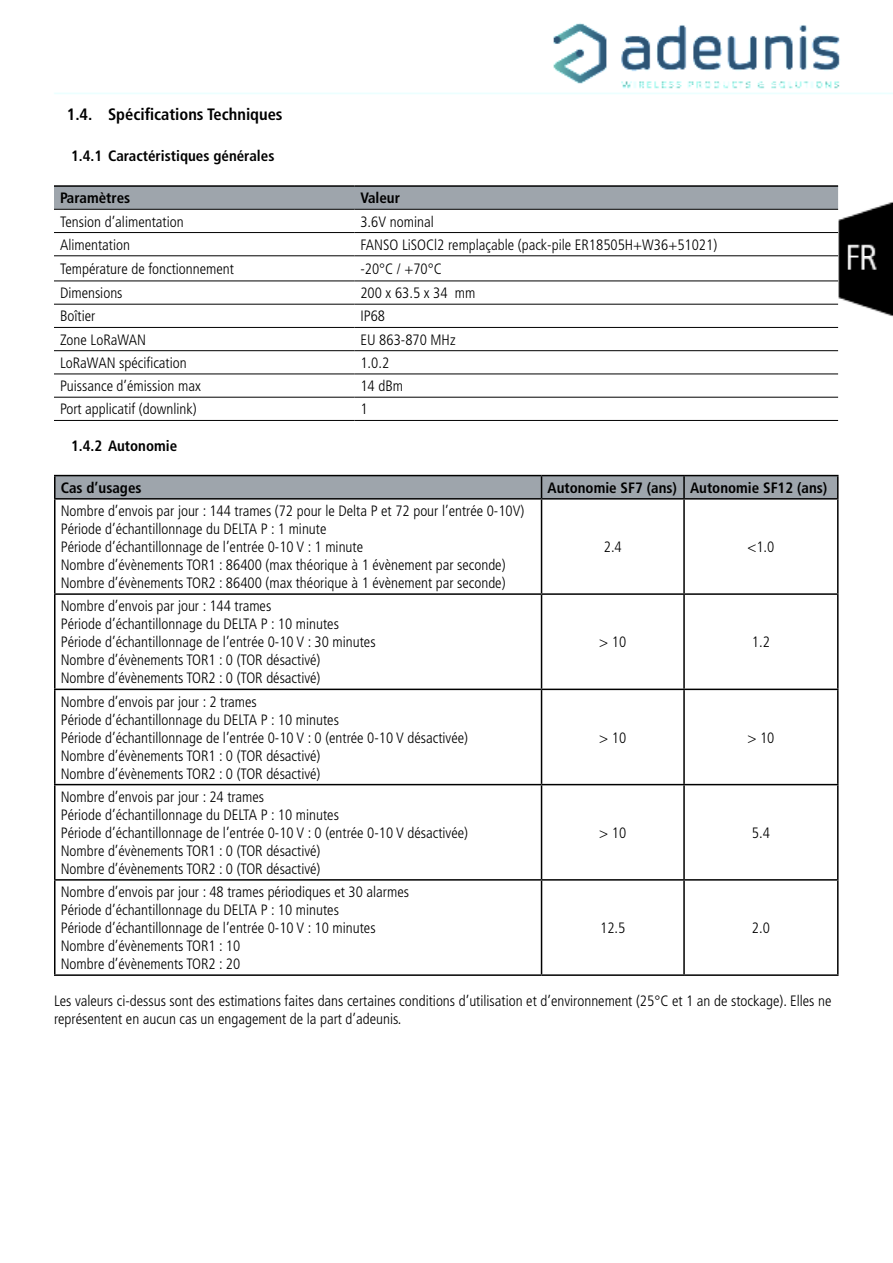
<style>
.page{position:relative;width:893px;height:1263px;background:#fff}
.page>*{position:absolute;margin:0;border:0;box-sizing:border-box;transform-origin:0 0}
.t1{font:700 condensed 16.5px "Frutiger LT";color:#000}
.Texte{font:300 condensed 15px/18px "Frutiger LT";color:#000}
.t2{font:700 condensed 15px "Frutiger LT";color:#000}
</style>
<div class="page">
<img style="left:54px;top:23px;width:839px;height:953px">
<svg style="left:54px;top:186px;width:839px;height:138px;background:#888d91"></svg>
<svg style="left:54px;top:210px;width:784px;height:210px"></svg>
<hr style="left:54px;top:185px;width:300px;height:2px;background:#000">
<hr style="left:354px;top:185px;width:484px;height:2px;background:#000">
<hr style="left:54px;top:209px;width:300px;height:1px;background:#000">
<hr style="left:354px;top:209px;width:484px;height:1px;background:#000">
<hr style="left:54px;top:232px;width:300px;height:1px;background:#000">
<hr style="left:354px;top:232px;width:484px;height:1px;background:#000">
<hr style="left:54px;top:255px;width:300px;height:1px;background:#000">
<hr style="left:354px;top:255px;width:484px;height:1px;background:#000">
<hr style="left:54px;top:281px;width:300px;height:1px;background:#000">
<hr style="left:354px;top:281px;width:484px;height:1px;background:#000">
<hr style="left:54px;top:304px;width:300px;height:1px;background:#000">
<hr style="left:354px;top:304px;width:484px;height:1px;background:#000">
<hr style="left:54px;top:327px;width:300px;height:1px;background:#000">
<hr style="left:354px;top:327px;width:484px;height:1px;background:#000">
<hr style="left:54px;top:350px;width:300px;height:1px;background:#000">
<hr style="left:354px;top:350px;width:484px;height:1px;background:#000">
<hr style="left:54px;top:374px;width:300px;height:1px;background:#000">
<hr style="left:354px;top:374px;width:484px;height:1px;background:#000">
<hr style="left:54px;top:397px;width:300px;height:1px;background:#000">
<hr style="left:354px;top:397px;width:484px;height:1px;background:#000">
<hr style="left:54px;top:420px;width:300px;height:1px;background:#000">
<hr style="left:354px;top:420px;width:484px;height:1px;background:#000">
<svg style="left:56px;top:500px;width:781px;height:474px"></svg>
<hr style="left:54px;top:475px;width:488px;height:1px;background:#000">
<hr style="left:54px;top:476px;width:2px;height:22px;background:#000">
<hr style="left:542px;top:475px;width:142px;height:1px;background:#000">
<hr style="left:684px;top:475px;width:154px;height:1px;background:#000">
<div style="left:55px;top:476px;width:783px;height:22px;background:#9ea5ac"></div>
<hr style="left:54px;top:498px;width:488px;height:2px;background:#000">
<hr style="left:54px;top:500px;width:2px;height:93px;background:#000">
<hr style="left:542px;top:498px;width:142px;height:2px;background:#000">
<hr style="left:541px;top:500px;width:1px;height:93px;background:#000">
<hr style="left:684px;top:498px;width:154px;height:2px;background:#000">
<hr style="left:683px;top:500px;width:2px;height:93px;background:#000">
<hr style="left:837px;top:500px;width:1px;height:93px;background:#000">
<hr style="left:54px;top:593px;width:488px;height:2px;background:#000">
<hr style="left:54px;top:595px;width:2px;height:94px;background:#000">
<hr style="left:542px;top:593px;width:142px;height:2px;background:#000">
<hr style="left:541px;top:595px;width:1px;height:94px;background:#000">
<hr style="left:684px;top:593px;width:154px;height:2px;background:#000">
<hr style="left:683px;top:595px;width:2px;height:94px;background:#000">
<hr style="left:837px;top:595px;width:1px;height:94px;background:#000">
<hr style="left:54px;top:689px;width:488px;height:1px;background:#000">
<hr style="left:54px;top:690px;width:2px;height:94px;background:#000">
<hr style="left:542px;top:689px;width:142px;height:1px;background:#000">
<hr style="left:541px;top:690px;width:1px;height:94px;background:#000">
<hr style="left:684px;top:689px;width:154px;height:1px;background:#000">
<hr style="left:683px;top:690px;width:2px;height:94px;background:#000">
<hr style="left:837px;top:690px;width:1px;height:94px;background:#000">
<hr style="left:54px;top:784px;width:488px;height:1px;background:#000">
<hr style="left:54px;top:785px;width:2px;height:94px;background:#000">
<hr style="left:542px;top:784px;width:142px;height:1px;background:#000">
<hr style="left:541px;top:785px;width:1px;height:94px;background:#000">
<hr style="left:684px;top:784px;width:154px;height:1px;background:#000">
<hr style="left:683px;top:785px;width:2px;height:94px;background:#000">
<hr style="left:837px;top:785px;width:1px;height:94px;background:#000">
<hr style="left:54px;top:879px;width:488px;height:2px;background:#000">
<hr style="left:54px;top:881px;width:2px;height:93px;background:#000">
<hr style="left:542px;top:879px;width:142px;height:2px;background:#000">
<hr style="left:541px;top:881px;width:1px;height:93px;background:#000">
<hr style="left:684px;top:879px;width:154px;height:2px;background:#000">
<hr style="left:683px;top:881px;width:2px;height:93px;background:#000">
<hr style="left:837px;top:881px;width:1px;height:93px;background:#000">
<hr style="left:54px;top:974px;width:488px;height:2px;background:#000">
<hr style="left:542px;top:974px;width:142px;height:2px;background:#000">
<hr style="left:684px;top:974px;width:154px;height:2px;background:#000">
<p class="t1" style="left:67px;top:104px;width:217px">1.4. Spécifications Techniques</p>
<p class="t2" style="left:71px;top:147px;width:205px">1.4.1 Caractéristiques générales</p>
<p class="t2" style="left:60px;top:189px;width:72px">Paramètres</p>
<p class="t2" style="left:360px;top:189px;width:41px">Valeur</p>
<p class="Texte" style="left:60px;top:213px;width:125px">Tension d’alimentation</p>
<p class="Texte" style="left:360px;top:213px;width:75px">3.6V nominal</p>
<p class="Texte" style="left:60px;top:236px;width:72px">Alimentation</p>
<p class="Texte" style="left:360px;top:236px;width:358px">FANSO LiSOCl2 remplaçable (pack-pile ER18505H+W36+51021)</p>
<p class="Texte" style="left:60px;top:260px;width:175px">Température de fonctionnement</p>
<p class="Texte" style="left:360px;top:260px;width:83px">-20°C / +70°C</p>
<p class="Texte" style="left:60px;top:284px;width:64px">Dimensions</p>
<p class="Texte" style="left:360px;top:284px;width:117px">200 x 63.5 x 34 mm</p>
<p class="Texte" style="left:60px;top:307px;width:37px">Boîtier</p>
<p class="Texte" style="left:360px;top:307px;width:26px">IP68</p>
<p class="Texte" style="left:60px;top:331px;width:88px">Zone LoRaWAN</p>
<p class="Texte" style="left:360px;top:331px;width:97px">EU 863-870 MHz</p>
<p class="Texte" style="left:60px;top:354px;width:128px">LoRaWAN spécification</p>
<p class="Texte" style="left:360px;top:354px;width:30px">1.0.2</p>
<p class="Texte" style="left:60px;top:377px;width:142px">Puissance d’émission max</p>
<p class="Texte" style="left:360px;top:377px;width:44px">14 dBm</p>
<p class="Texte" style="left:60px;top:400px;width:138px">Port applicatif (downlink)</p>
<p class="Texte" style="left:360px;top:400px;width:9px">1</p>
<p class="t2" style="left:71px;top:437px;width:108px">1.4.2 Autonomie</p>
<p class="t2" style="left:61px;top:479px;width:82px">Cas d’usages</p>
<p class="t2" style="left:548px;top:479px;width:131px">Autonomie SF7 (ans)</p>
<p class="t2" style="left:690px;top:479px;width:139px">Autonomie SF12 (ans)</p>
<p class="Texte" style="left:61px;top:502px;width:465px">Nombre d’envois par jour : 144 trames (72 pour le Delta P et 72 pour l’entrée 0-10V)</p>
<p class="Texte" style="left:61px;top:520px;width:267px">Période d’échantillonnage du DELTA P : 1 minute</p>
<p class="Texte" style="left:61px;top:538px;width:304px">Période d’échantillonnage de l’entrée 0-10 V : 1 minute</p>
<p class="Texte" style="left:61px;top:556px;width:446px">Nombre d’évènements TOR1 : 86400 (max théorique à 1 évènement par seconde)</p>
<p class="Texte" style="left:61px;top:574px;width:446px">Nombre d’évènements TOR2 : 86400 (max théorique à 1 évènement par seconde)</p>
<p class="Texte" style="left:604px;top:538px;width:19px">2.4</p>
<p class="Texte" style="left:747px;top:538px;width:28px">&lt;1.0</p>
<p class="Texte" style="left:61px;top:597px;width:212px">Nombre d’envois par jour : 144 trames</p>
<p class="Texte" style="left:61px;top:615px;width:280px">Période d’échantillonnage du DELTA P : 10 minutes</p>
<p class="Texte" style="left:61px;top:633px;width:316px">Période d’échantillonnage de l’entrée 0-10 V : 30 minutes</p>
<p class="Texte" style="left:61px;top:651px;width:261px">Nombre d’évènements TOR1 : 0 (TOR désactivé)</p>
<p class="Texte" style="left:61px;top:669px;width:261px">Nombre d’évènements TOR2 : 0 (TOR désactivé)</p>
<p class="Texte" style="left:61px;top:693px;width:198px">Nombre d’envois par jour : 2 trames</p>
<p class="Texte" style="left:61px;top:711px;width:280px">Période d’échantillonnage du DELTA P : 10 minutes</p>
<p class="Texte" style="left:61px;top:729px;width:409px">Période d’échantillonnage de l’entrée 0-10 V : 0 (entrée 0-10 V désactivée)</p>
<p class="Texte" style="left:61px;top:747px;width:261px">Nombre d’évènements TOR1 : 0 (TOR désactivé)</p>
<p class="Texte" style="left:61px;top:765px;width:261px">Nombre d’évènements TOR2 : 0 (TOR désactivé)</p>
<p class="Texte" style="left:61px;top:788px;width:205px">Nombre d’envois par jour : 24 trames</p>
<p class="Texte" style="left:61px;top:806px;width:280px">Période d’échantillonnage du DELTA P : 10 minutes</p>
<p class="Texte" style="left:61px;top:824px;width:409px">Période d’échantillonnage de l’entrée 0-10 V : 0 (entrée 0-10 V désactivée)</p>
<p class="Texte" style="left:61px;top:842px;width:261px">Nombre d’évènements TOR1 : 0 (TOR désactivé)</p>
<p class="Texte" style="left:61px;top:860px;width:261px">Nombre d’évènements TOR2 : 0 (TOR désactivé)</p>
<p class="Texte" style="left:61px;top:883px;width:350px">Nombre d’envois par jour : 48 trames périodiques et 30 alarmes</p>
<p class="Texte" style="left:61px;top:901px;width:280px">Période d’échantillonnage du DELTA P : 10 minutes</p>
<p class="Texte" style="left:61px;top:919px;width:316px">Période d’échantillonnage de l’entrée 0-10 V : 10 minutes</p>
<p class="Texte" style="left:61px;top:937px;width:181px">Nombre d’évènements TOR1 : 10</p>
<p class="Texte" style="left:61px;top:955px;width:181px">Nombre d’évènements TOR2 : 20</p>
<p class="Texte" style="left:599px;top:633px;width:28px">&gt; 10</p>
<p class="Texte" style="left:752px;top:633px;width:20px">1.2</p>
<p class="Texte" style="left:599px;top:729px;width:28px">&gt; 10</p>
<p class="Texte" style="left:747px;top:729px;width:28px">&gt; 10</p>
<p class="Texte" style="left:599px;top:824px;width:28px">&gt; 10</p>
<p class="Texte" style="left:752px;top:824px;width:20px">5.4</p>
<p class="Texte" style="left:600px;top:919px;width:27px">12.5</p>
<p class="Texte" style="left:752px;top:919px;width:20px">2.0</p>
<p class="Texte" style="left:54px;top:992px;width:779px">Les valeurs ci-dessus sont des estimations faites dans certaines conditions d’utilisation et d’environnement (25°C et 1 an de stockage). Elles ne représentent en aucun cas un engagement de la part d’adeunis.</p>
</div>
